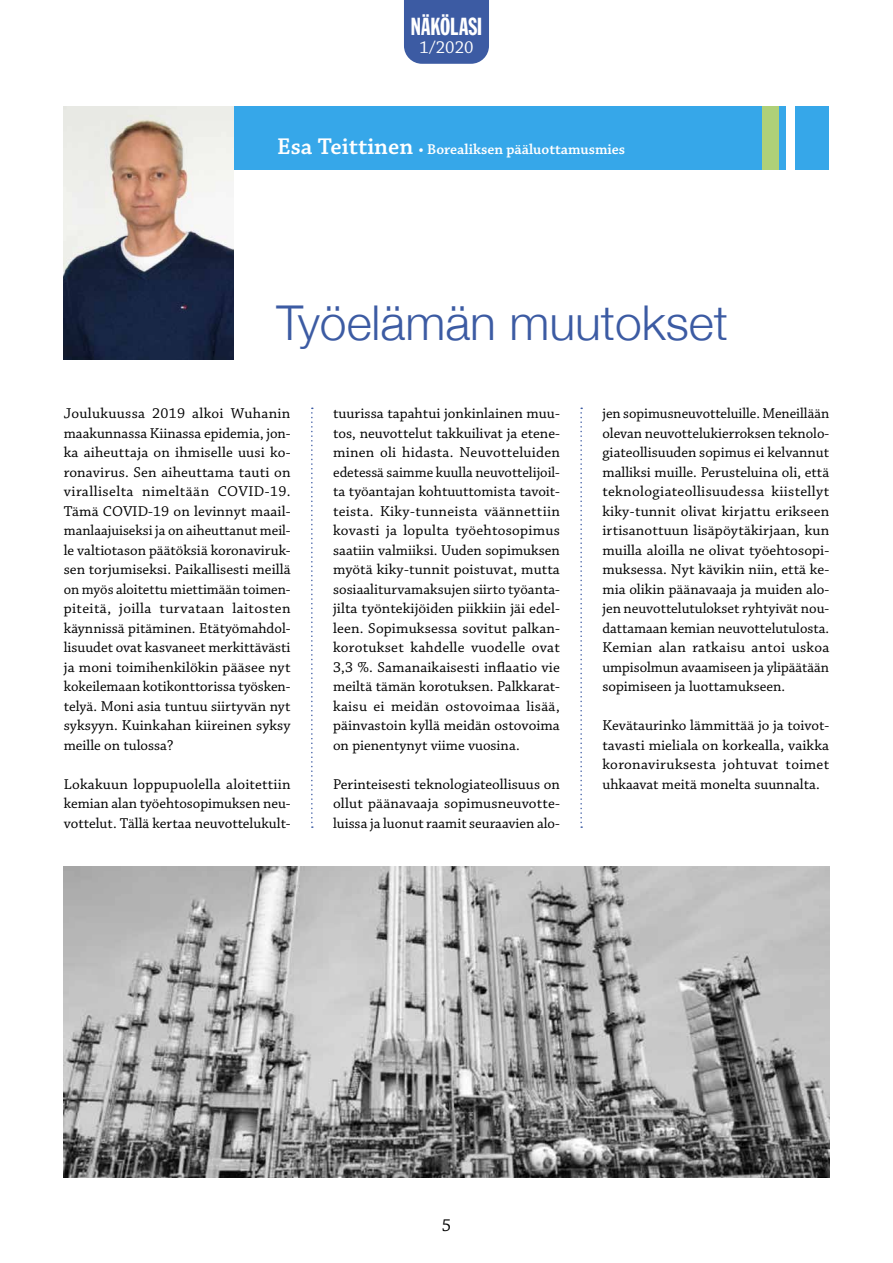
<style>
.page{position:relative;width:893px;height:1263px;background:#fff}
.page>*{position:absolute;margin:0;border:0;box-sizing:border-box;transform-origin:0 0}
.Otsikko{font:300 48px "Helvetica Neue";color:#3c5ba3}
.t1{font:extra-condensed 24px "Franklin Gothic Extra Condensed S Si";color:#fff}
.t2{font:18px "Chaparral Pro";color:#fff}
.t3{font:18px "Chaparral Pro";color:#000}
.Leipis{font:15px/19.5px "Chaparral Pro";color:#000;text-align:justify}
.Kirjoittaja_palkissa{font:600 15px "Chaparral Pro";color:#fff}
.s1{font-size:24px}
</style>
<div class="page">
<div style="left:64px;top:106px;width:765px;height:64px;background:#36a7e9"></div>
<div style="left:786px;top:106px;width:8px;height:64px;background:#fff"></div>
<div style="left:762px;top:106px;width:17px;height:64px;background:#afd078"></div>
<svg style="left:311px;top:408px;width:2px;height:420px"></svg>
<svg style="left:580px;top:408px;width:2px;height:420px"></svg>
<img style="left:64px;top:106px;width:170px;height:254px">
<img style="left:64px;top:867px;width:765px;height:311px">
<div style="left:404px;top:0;width:85px;height:64px;background:#3c5ba3"></div>
<h2 class="t1" style="left:411px;top:14px;width:73px">NÄKÖLASI</h2>
<p class="t2" style="left:419px;top:38px;width:56px">1/2020</p>
<p class="Kirjoittaja_palkissa" style="left:277px;top:141px;width:349px"><span class="s1">Esa Teittinen</span> • Borealiksen pääluottamusmies</p>
<p class="Otsikko" style="left:276px;top:284px;width:453px">Työelämän muutokset</p>
<p class="Leipis" style="left:64px;top:404px;width:228px">Joulukuussa 2019 alkoi Wuhanin maakunnassa Kiinassa epidemia, jon&shy;ka aiheuttaja on ihmiselle uusi ko&shy;ronavirus. Sen aiheuttama tauti on viralliselta nimeltään COVID-19.<br>Tämä COVID-19 on levinnyt maail&shy;manlaajuiseksi ja on aiheuttanut meil&shy;le valtiotason päätöksiä koronaviruk&shy;sen torjumiseksi. Paikallisesti meillä on myös aloitettu miettimään toimen&shy;piteitä, joilla turvataan laitosten käynnissä pitäminen. Etätyömahdol&shy;lisuudet ovat kasvaneet merkittävästi ja moni toimihenkilökin pääsee nyt kokeilemaan kotikonttorissa työsken&shy;telyä. Moni asia tuntuu siirtyvän nyt syksyyn. Kuinkahan kiireinen syksy meille on tulossa?</p>
<p class="Leipis" style="left:64px;top:775px;width:228px">Lokakuun loppupuolella aloitettiin kemian alan työehtosopimuksen neu&shy;vottelut. Tällä kertaa neuvottelukult-</p>
<p class="Leipis" style="left:333px;top:404px;width:228px">tuurissa tapahtui jonkinlainen muu&shy;tos, neuvottelut takkuilivat ja etene&shy;minen oli hidasta. Neuvotteluiden edetessä saimme kuulla neuvottelijoil&shy;ta työantajan kohtuuttomista tavoit&shy;teista. Kiky-tunneista väännettiin kovasti ja lopulta työehtosopimus saatiin valmiiksi. Uuden sopimuksen myötä kiky-tunnit poistuvat, mutta sosiaaliturvamaksujen siirto työanta&shy;jilta työntekijöiden piikkiin jäi edel&shy;leen. Sopimuksessa sovitut palkan&shy;korotukset kahdelle vuodelle ovat 3,3 %. Samanaikaisesti inflaatio vie meiltä tämän korotuksen. Palkkarat&shy;kaisu ei meidän ostovoimaa lisää, päinvastoin kyllä meidän ostovoima on pienentynyt viime vuosina.</p>
<p class="Leipis" style="left:333px;top:775px;width:228px">Perinteisesti teknologiateollisuus on ollut päänavaaja sopimusneuvotte&shy;luissa ja luonut raamit seuraavien alo-</p>
<p class="Leipis" style="left:602px;top:404px;width:228px">jen sopimusneuvotteluille. Meneillään olevan neuvottelukierroksen teknolo&shy;giateollisuuden sopimus ei kelvannut malliksi muille. Perusteluina oli, että teknologiateollisuudessa kiistellyt kiky-tunnit olivat kirjattu erikseen irtisanottuun lisäpöytäkirjaan, kun muilla aloilla ne olivat työehtosopi&shy;muksessa. Nyt kävikin niin, että ke&shy;mia olikin päänavaaja ja muiden alo&shy;jen neuvottelutulokset ryhtyivät nou&shy;dattamaan kemian neuvottelutulosta.<br>Kemian alan ratkaisu antoi uskoa umpisolmun avaamiseen ja ylipäätään sopimiseen ja luottamukseen.</p>
<p class="Leipis" style="left:602px;top:716px;width:228px">Kevätaurinko lämmittää jo ja toivot&shy;tavasti mieliala on korkealla, vaikka koronaviruksesta johtuvat toimet uhkaavat meitä monelta suunnalta.</p>
<p class="t3" style="left:442px;top:1215px;width:11px">5</p>
</div>
